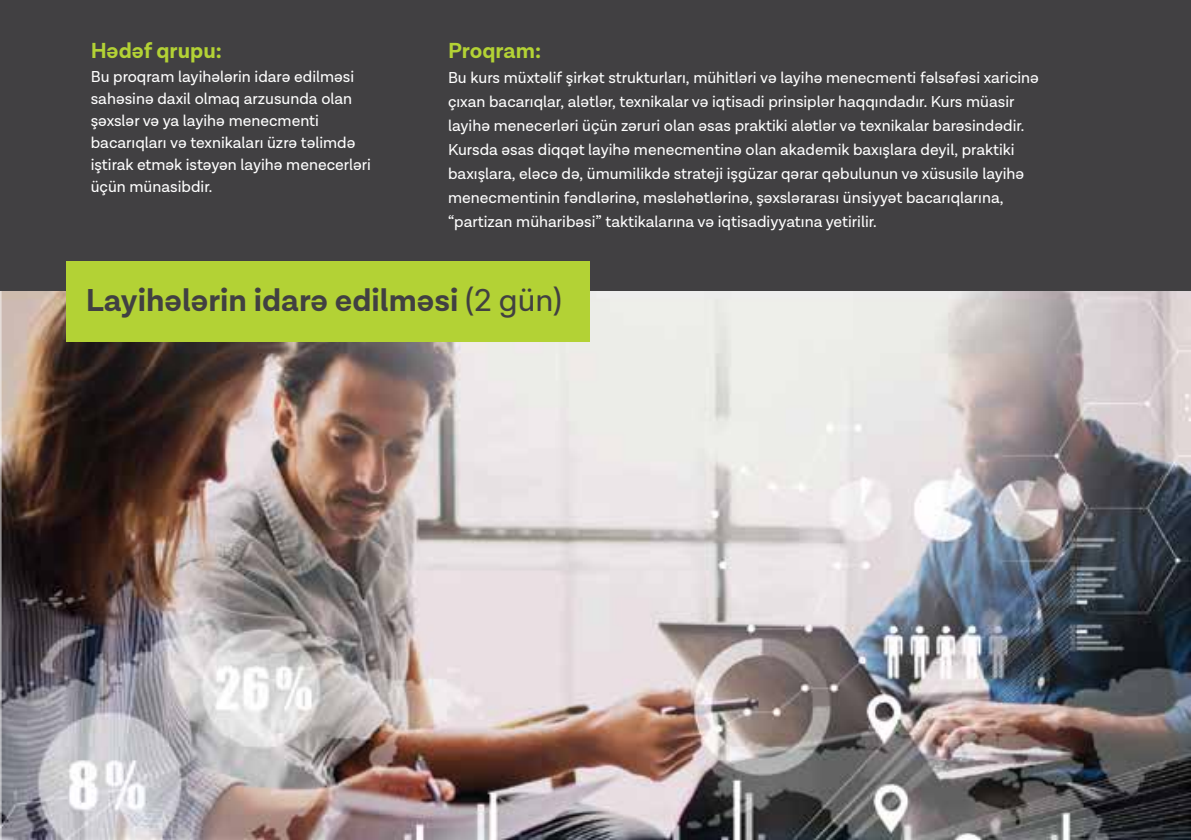
<style>
.page{position:relative;width:1191px;height:840px;background:#fff}
.page>*{position:absolute;margin:0;border:0;box-sizing:border-box;transform-origin:0 0}
.t1{font:700 32px "Lota Grotesque";color:#414042}
.t2{font:700 22px "Lota Grotesque";color:#b3d235}
.t3{font:16px/24px "Lota Grotesque";color:#fff}
.s1{font-weight:400}
</style>
<div class="page">
<img style="left:0;top:290px;width:1191px;height:549px">
<div style="left:0;top:0;width:1191px;height:290px;background:#414042"></div>
<div style="left:66px;top:261px;width:524px;height:81px;background:#b3d235"></div>
<h2 class="t2" style="left:91px;top:38px;width:133px">Hədəf qrupu:</h2>
<h2 class="t2" style="left:448px;top:38px;width:95px">Proqram:</h2>
<p class="t3" style="left:91px;top:66px;width:282px;line-height:22px">Bu proqram layihələrin idarə edilməsi sahəsinə daxil olmaq arzusunda olan şəxslər və ya layihə menecmenti bacarıqları və texnikaları üzrə təlimdə iştirak etmək istəyən layihə menecerləri üçün münasibdir.</p>
<p class="t3" style="left:448px;top:66px;width:592px">Bu kurs müxtəlif şirkət strukturları, mühitləri və layihə menecmenti fəlsəfəsi xaricinə çıxan bacarıqlar, alətlər, texnikalar və iqtisadi prinsiplər haqqındadır. Kurs müasir layihə menecerləri üçün zəruri olan əsas praktiki alətlər və texnikalar barəsindədir.<br>Kursda əsas diqqət layihə menecmentinə olan akademik baxışlara deyil, praktiki baxışlara, eləcə də, ümumilikdə strateji işgüzar qərar qəbulunun və xüsusilə layihə menecmentinin fəndlərinə, məsləhətlərinə, şəxslərarası ünsiyyət bacarıqlarına, “partizan müharibəsi” taktikalarına və iqtisadiyyatına yetirilir.</p>
<h1 class="t1" style="left:86px;top:282px;width:477px">Layihələrin idarə edilməsi <span class="s1">(2 gün)</span></h1>
</div>
